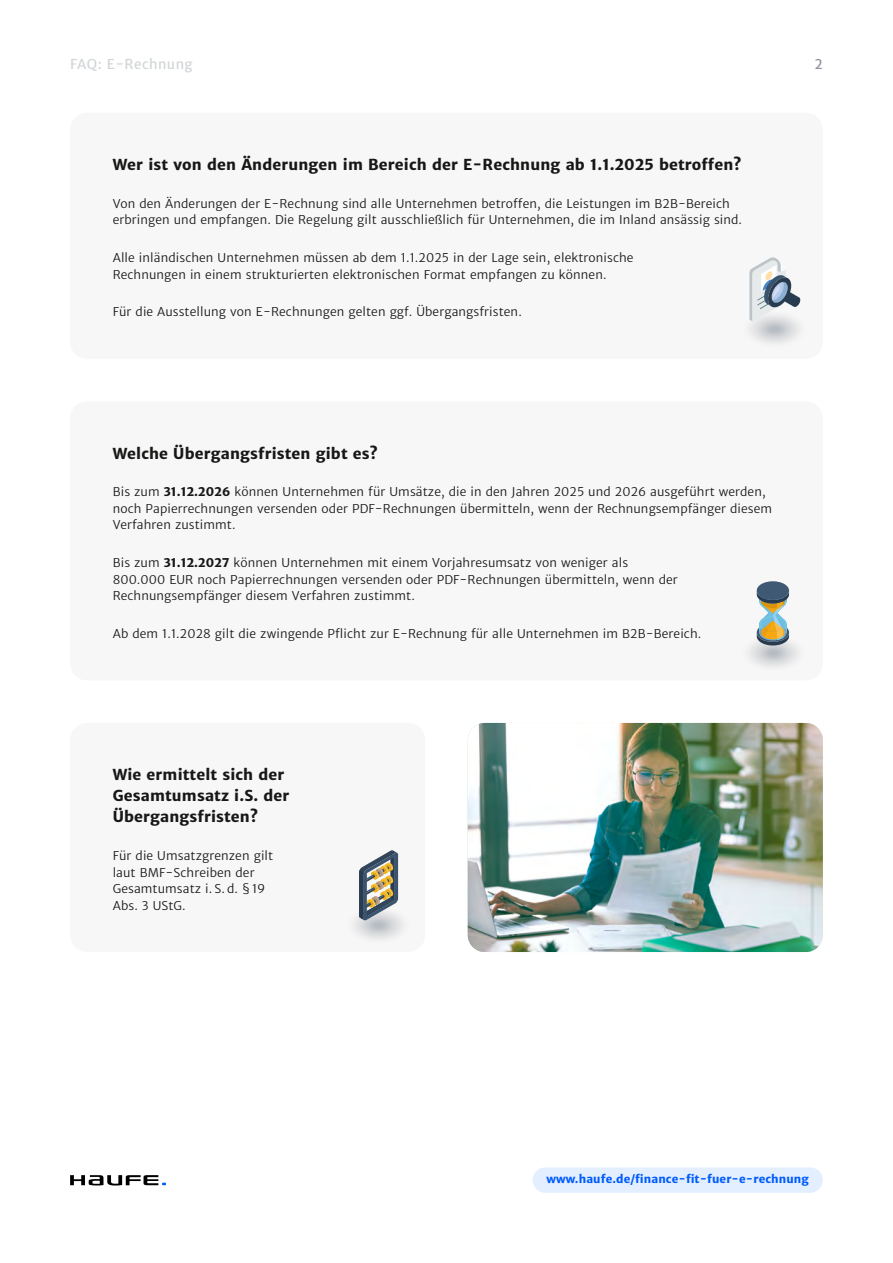
<style>
.page{position:relative;width:893px;height:1263px;background:#fff}
.page>*{position:absolute;margin:0;border:0;box-sizing:border-box;transform-origin:0 0}
.t1{font:700 15px/21px "Haufe Merriweather Sans";letter-spacing:.01em;color:#181716}
.t2{font:13.5px "Haufe Merriweather Sans";letter-spacing:.03em;color:#d2d5d7}
.t3{font:13.5px "Haufe Merriweather Sans";color:#8f939b}
.t4{font:12px/16.5px "Haufe Merriweather Sans Lt";letter-spacing:.01em;color:#181716}
.t5{font:700 11.25px "Haufe Merriweather Sans";letter-spacing:.01em;color:#005bfe}
.s1{font-family:"Haufe Merriweather Sans";font-weight:700}
</style>
<div class="page">
<div style="left:70px;top:113px;width:753px;height:246px;background:#f7f7f8;border-radius:17px"></div>
<svg style="left:749px;top:257px;width:52px;height:86px"></svg>
<div style="left:70px;top:401px;width:753px;height:279px;background:#f7f7f8;border-radius:17px"></div>
<svg style="left:750px;top:581px;width:47px;height:86px"></svg>
<div style="left:70px;top:723px;width:355px;height:229px;background:#f7f7f8;border-radius:17px"></div>
<svg style="left:355px;top:850px;width:47px;height:89px"></svg>
<img style="left:468px;top:723px;width:355px;height:229px;border-radius:17px">
<div style="left:533px;top:1167px;width:290px;height:26px;background:#e3efff;border-radius:13px"></div>
<svg style="left:70px;top:1175px;width:96px;height:10px"></svg>
<p class="t2" style="left:70px;top:56px;width:124px">FAQ: E-Rechnung</p>
<p class="t3" style="left:814px;top:56px;width:10px">2</p>
<p class="t1" style="left:113px;top:154px;width:630px">Wer ist von den Änderungen im Bereich der E-Rechnung ab 1.1.2025 betroffen?</p>
<p class="t4" style="left:113px;top:195px;width:631px">Von den Änderungen der E-Rechnung sind alle Unternehmen betroffen, die Leistungen im B2B-Bereich erbringen und empfangen. Die Regelung gilt ausschließlich für Unternehmen, die im Inland ansässig sind.</p>
<p class="t4" style="left:113px;top:250px;width:522px">Alle inländischen Unternehmen müssen ab dem 1.1.2025 in der Lage sein, elektronische<br>Rechnungen in einem strukturierten elektronischen Format empfangen zu können.</p>
<p class="t4" style="left:113px;top:304px;width:411px">Für die Ausstellung von E-Rechnungen gelten ggf. Übergangsfristen.</p>
<p class="t1" style="left:113px;top:443px;width:266px">Welche Übergangsfristen gibt es?</p>
<p class="t4" style="left:113px;top:484px;width:661px">Bis zum <span class="s1">31.12.2026</span> können Unternehmen für Umsätze, die in den Jahren 2025 und 2026 ausgeführt werden, noch Papierrechnungen versenden oder PDF-Rechnungen übermitteln, wenn der Rechnungsempfänger diesem<br>Verfahren zustimmt.</p>
<p class="t4" style="left:113px;top:555px;width:566px">Bis zum <span class="s1">31.12.2027</span> können Unternehmen mit einem Vorjahresumsatz von weniger als<br>800.000 EUR noch Papierrechnungen versenden oder PDF-Rechnungen übermitteln, wenn der<br>Rechnungsempfänger diesem Verfahren zustimmt.</p>
<p class="t4" style="left:113px;top:625px;width:590px">Ab dem 1.1.2028 gilt die zwingende Pflicht zur E-Rechnung für alle Unternehmen im B2B-Bereich.</p>
<p class="t1" style="left:113px;top:764px;width:178px">Wie ermittelt sich der<br>Gesamtumsatz i.S. der<br>Übergangsfristen?</p>
<p class="t4" style="left:113px;top:847px;width:162px">Für die Umsatzgrenzen gilt laut BMF-Schreiben der<br>Gesamtumsatz i. S. d. § 19<br>Abs. 3 UStG.</p>
<p class="t5" style="left:547px;top:1172px;width:264px">www.haufe.de/finance-fit-fuer-e-rechnung</p>
</div>
